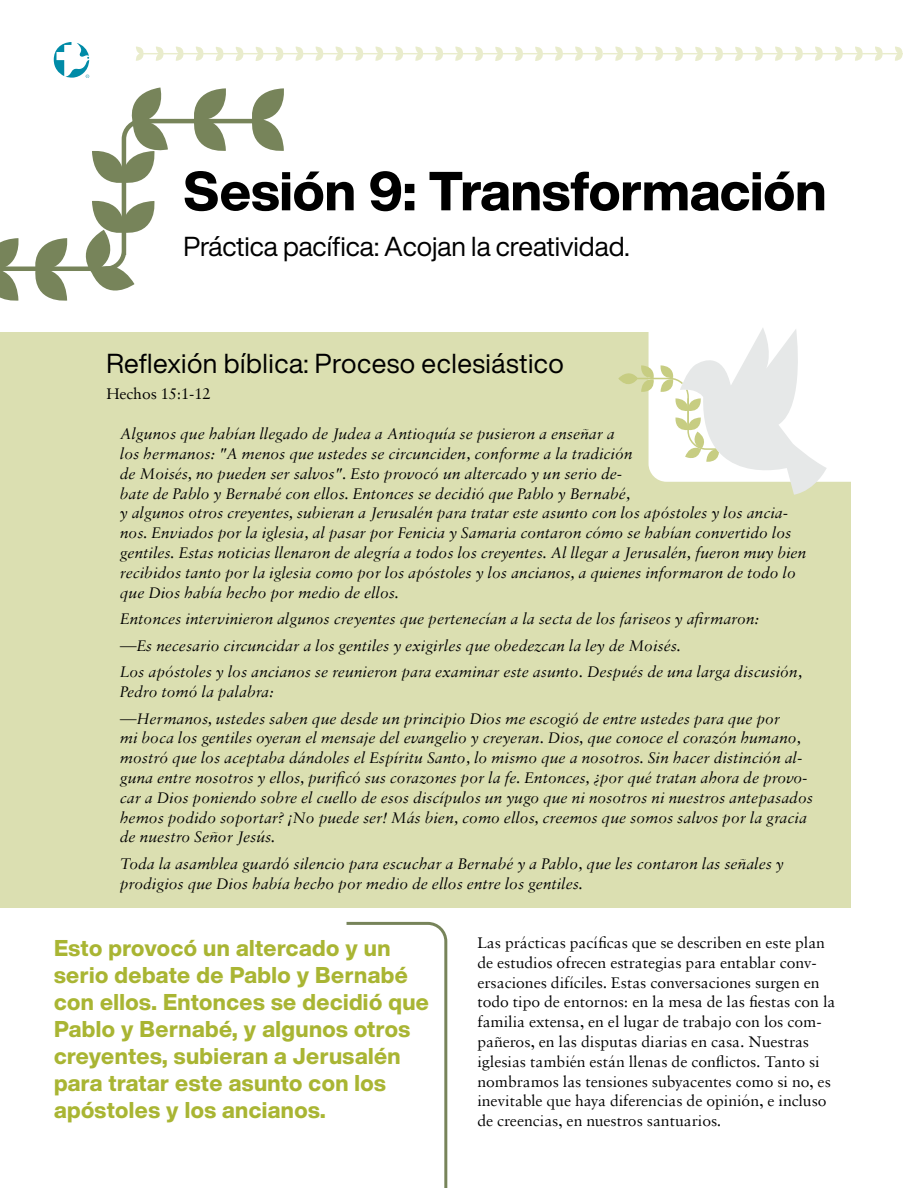
<style>
.page{position:relative;width:918px;height:1188px;background:#fff}
.page>*{position:absolute;margin:0;border:0;box-sizing:border-box;transform-origin:0 0}
.t1{font:800 54px "Helvetica Now Display";color:#000}
.t2{font:27px "Helvetica Now Display";color:#000}
.t3{font:27px "Helvetica Now Display";letter-spacing:.02em;color:#000}
.t4{font:800 22.5px/27px "Helvetica Now Display";letter-spacing:.02em;color:#a9b533}
.t5{font:italic 16.5px/19.8px "Sabon";color:#000}
.t6{font:16.5px/19.8px "Sabon";color:#000}
</style>
<div class="page">
<svg style="left:136px;top:46px;width:767px;height:15px"></svg>
<svg style="left:54px;top:42px;width:35px;height:36px"></svg>
<div style="left:0;top:332px;width:850px;height:576px;background:#dbdfb1"></div>
<svg style="left:0;top:87px;width:284px;height:214px"></svg>
<div style="left:649px;top:314px;width:222px;height:168px;background:#fff;border-radius:18px"></div>
<svg style="left:618px;top:328px;width:209px;height:167px"></svg>
<svg style="left:347px;top:922px;width:100px;height:266px"></svg>
<h1 class="t1" style="left:184px;top:154px;width:645px">Sesión 9: Transformación</h1>
<h2 class="t2" style="left:184px;top:228px;width:448px">Práctica pacífica: Acojan la creatividad.</h2>
<h2 class="t3" style="left:106px;top:344px;width:459px">Reflexión bíblica: Proceso eclesiástico</h2>
<p class="t6" style="left:106px;top:384px;width:105px">Hechos 15:1-12</p>
<p class="t5" style="left:120px;top:424px;width:688px">Algunos que habían llegado de Judea a Antioquía se pusieron a enseñar a<br>los hermanos: "A menos que ustedes se circunciden, conforme a la tradición<br>de Moisés, no pueden ser salvos". Esto provocó un altercado y un serio de-<br>bate de Pablo y Bernabé con ellos. Entonces se decidió que Pablo y Bernabé,<br>y algunos otros creyentes, subieran a Jerusalén para tratar este asunto con los apóstoles y los ancia&shy;nos. Enviados por la iglesia, al pasar por Fenicia y Samaria contaron cómo se habían convertido los gentiles. Estas noticias llenaron de alegría a todos los creyentes. Al llegar a Jerusalén, fueron muy bien recibidos tanto por la iglesia como por los apóstoles y los ancianos, a quienes informaron de todo lo que Dios había hecho por medio de ellos.</p>
<p class="t5" style="left:120px;top:605px;width:684px;line-height:26.5px">Entonces intervinieron algunos creyentes que pertenecían a la secta de los fariseos y afirmaron:<br>—Es necesario circuncidar a los gentiles y exigirles que obedezcan la ley de Moisés.<br>Los apóstoles y los ancianos se reunieron para examinar este asunto. Después de una larga discusión,</p>
<p class="t5" style="left:120px;top:678px;width:662px;line-height:26.5px">Pedro tomó la palabra:<br>—Hermanos, ustedes saben que desde un principio Dios me escogió de entre ustedes para que por</p>
<p class="t5" style="left:120px;top:728px;width:695px">mi boca los gentiles oyeran el mensaje del evangelio y creyeran. Dios, que conoce el corazón humano, mostró que los aceptaba dándoles el Espíritu Santo, lo mismo que a nosotros. Sin hacer distinción al&shy;guna entre nosotros y ellos, purificó sus corazones por la fe. Entonces, ¿por qué tratan ahora de provo&shy;car a Dios poniendo sobre el cuello de esos discípulos un yugo que ni nosotros ni nuestros antepasados hemos podido soportar? ¡No puede ser! Más bien, como ellos, creemos que somos salvos por la gracia de nuestro Señor Jesús.</p>
<p class="t5" style="left:120px;top:853px;width:666px">Toda la asamblea guardó silencio para escuchar a Bernabé y a Pablo, que les contaron las señales y prodigios que Dios había hecho por medio de ellos entre los gentiles.</p>
<h3 class="t4" style="left:54px;top:934px;width:377px">Esto provocó un altercado y un serio debate de Pablo y Bernabé con ellos. Entonces se decidió que<br>Pablo y Bernabé, y algunos otros creyentes, subieran a Jerusalén para tratar este asunto con los apóstoles y los ancianos.</h3>
<p class="t6" style="left:477px;top:932px;width:360px">Las prácticas pacíficas que se describen en este plan de estudios ofrecen estrategias para entablar conv&shy;ersaciones difíciles. Estas conversaciones surgen en todo tipo de entornos: en la mesa de las fiestas con la familia extensa, en el lugar de trabajo con los com&shy;pañeros, en las disputas diarias en casa. Nuestras iglesias también están llenas de conflictos. Tanto si nombramos las tensiones subyacentes como si no, es inevitable que haya diferencias de opinión, e incluso de creencias, en nuestros santuarios.</p>
</div>
